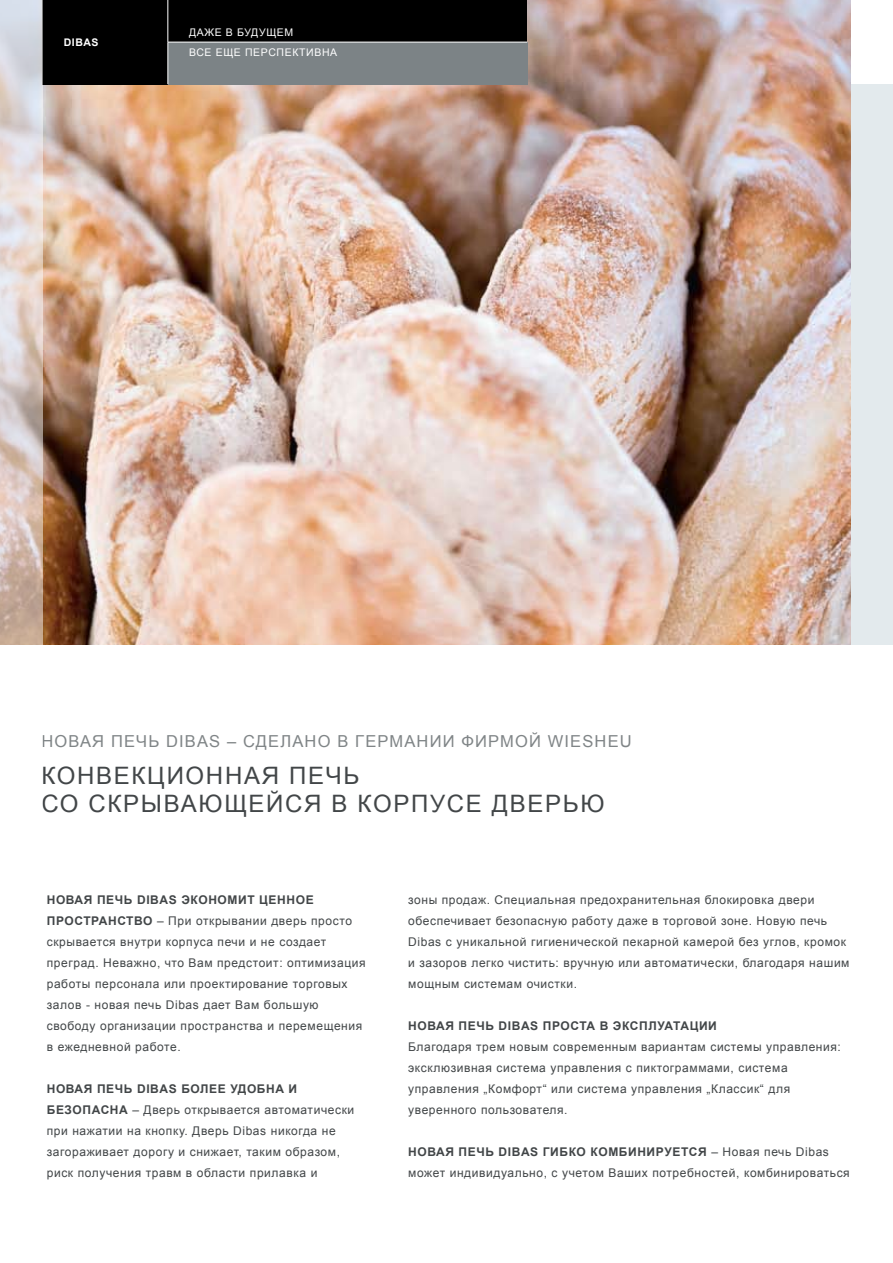
<style>
.page{position:relative;width:893px;height:1263px;background:#fff}
.page>*{position:absolute;margin:0;border:0;box-sizing:border-box;transform-origin:0 0}
.t1{font:24px/28.2px "Arial";letter-spacing:.07em;color:#424648}
.t2{font:16.5px "Arial";letter-spacing:.07em;color:#808587}
.t3{font:12px/21px "Arial";letter-spacing:.05em;color:#424648}
.t4{font:700 12px "Arial";letter-spacing:.05em;color:#424648}
.t5{font:10.5px/19.6px "Arial";letter-spacing:.06em;color:#fff}
.t6{font:700 10.5px "Arial";letter-spacing:.05em;color:#fff}
.s1{font-weight:700}
</style>
<div class="page">
<div style="left:850px;top:84px;width:43px;height:561px;background:#dfe7eb"></div>
<img style="left:43px;top:0;width:807px;height:645px">
<div style="left:43px;top:0;width:484px;height:84px;background:#000"></div>
<div style="left:168px;top:42px;width:359px;height:42px;background:#7c8386"></div>
<hr style="left:168px;top:42px;width:359px;height:1px;background:#fff">
<hr style="left:168px;top:0;width:1px;height:42px;background:#fff">
<hr style="left:168px;top:42px;width:1px;height:42px;background:#fff">
<svg style="left:0;top:0;width:43px;height:645px;background:#d8cbc8"></svg>
<p class="t6" style="left:64px;top:35px;width:36px">DIBAS</p>
<p class="t5" style="left:189px;top:23px;width:150px">ДАЖЕ В БУДУЩЕМ<br>ВСЕ ЕЩЕ ПЕРСПЕКТИВНА</p>
<h2 class="t2" style="left:41px;top:731px;width:592px">НОВАЯ ПЕЧЬ DIBAS – СДЕЛАНО В ГЕРМАНИИ ФИРМОЙ WIESHEU</h2>
<h1 class="t1" style="left:41px;top:762px;width:565px">КОНВЕКЦИОННАЯ ПЕЧЬ<br>СО СКРЫВАЮЩЕЙСЯ В КОРПУСЕ ДВЕРЬЮ</h1>
<p class="t3" style="left:47px;top:889px;width:320px"><span class="s1">НОВАЯ ПЕЧЬ DIBAS ЭКОНОМИТ ЦЕННОЕ ПРОСТРАНСТВО</span> – При открывании дверь просто скрывается внутри корпуса печи и не создает преград. Неважно, что Вам предстоит: оптимизация работы персонала или проектирование торговых залов - новая печь Dibas дает Вам большую свободу организации пространства и перемещения в ежедневной работе.</p>
<p class="t3" style="left:47px;top:1078px;width:309px"><span class="s1">НОВАЯ ПЕЧЬ DIBAS БОЛЕЕ УДОБНА И БЕЗОПАСНА</span> – Дверь открывается автоматически при нажатии на кнопку. Дверь Dibas никогда не загораживает дорогу и снижает, таким образом, риск получения травм в области прилавка и</p>
<p class="t3" style="left:408px;top:889px;width:443px">зоны продаж. Специальная предохранительная блокировка двери обеспечивает безопасную работу даже в торговой зоне. Новую печь Dibas с уникальной гигиенической пекарной камерой без углов, кромок и зазоров легко чистить: вручную или автоматически, благодаря нашим мощным системам очистки.</p>
<p class="t4" style="left:408px;top:1018px;width:310px">НОВАЯ ПЕЧЬ DIBAS ПРОСТА В ЭКСПЛУАТАЦИИ</p>
<p class="t3" style="left:408px;top:1036px;width:434px">Благодаря трем новым современным вариантам системы управления: эксклюзивная система управления с пиктограммами, система управления „Комфорт“ или система управления „Классик“ для уверенного пользователя.</p>
<p class="t3" style="left:408px;top:1141px;width:443px"><span class="s1">НОВАЯ ПЕЧЬ DIBAS ГИБКО КОМБИНИРУЕТСЯ</span> – Новая печь Dibas может индивидуально, с учетом Ваших потребностей, комбинироваться</p>
</div>
